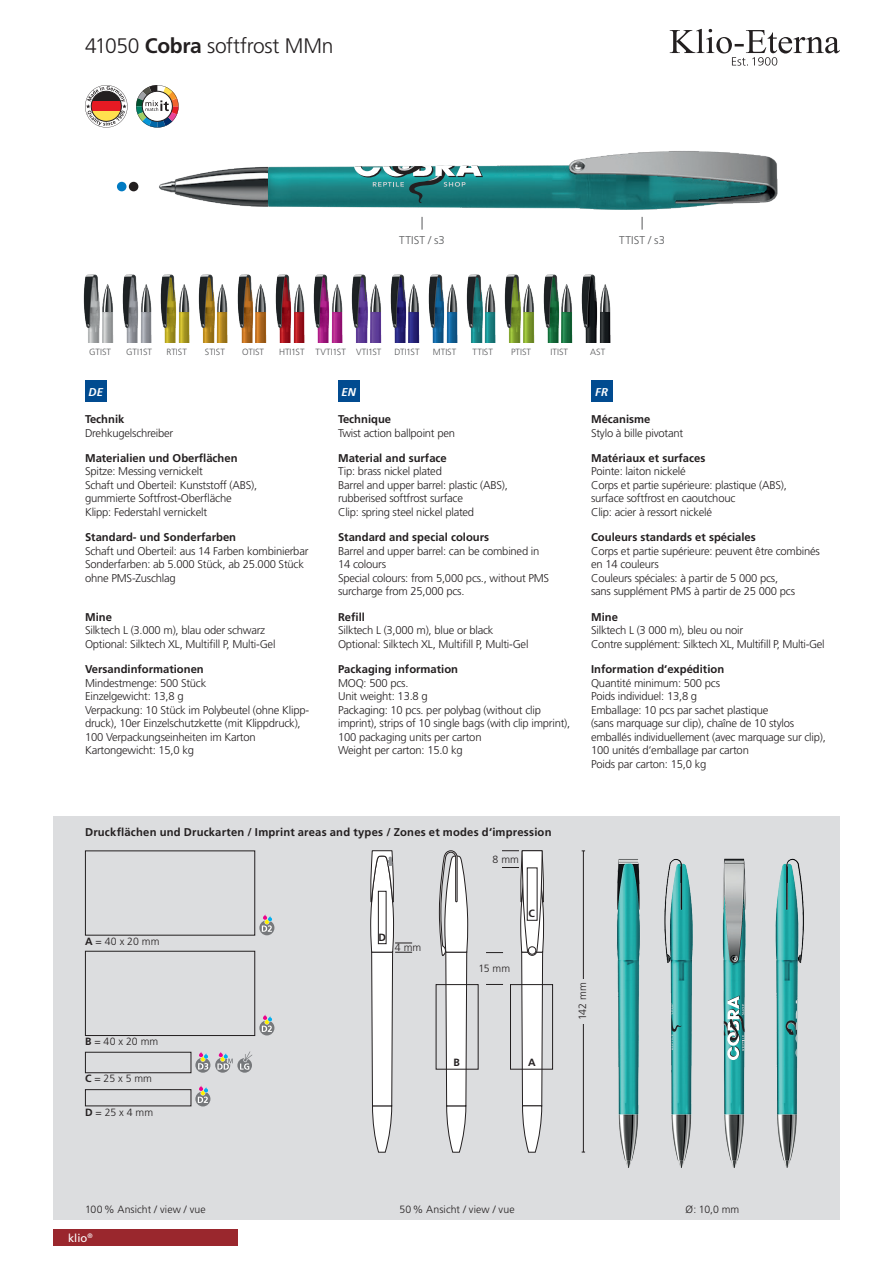
<style>
.page{position:relative;width:893px;height:1263px;background:#fff}
.page>*{position:absolute;margin:0;border:0;box-sizing:border-box;transform-origin:0 0}
.t1{font:300 21px "Frutiger";letter-spacing:-.02em;color:#231f20}
.t2{font:300 11.25px/13.5px "Frutiger";letter-spacing:-.02em;color:#231f20}
.t3{font:700 11.25px "Frutiger";color:#231f20}
.t4{font:300 11.25px "Frutiger";letter-spacing:.015em;color:#57585a}
.t5{font:italic 700 11.25px "Frutiger";color:#fff}
.t6{font:11.25px "Frutiger";color:#fff}
.t7{font:300 10.65px "Frutiger";color:#231f20}
.t8{font:300 10.5px "Frutiger";letter-spacing:.01em;color:#231f20}
.t9{font:700 10.5px "Frutiger";color:#231f20}
.t10{font:300 9px "Frutiger";color:#57585a}
.s1{font-weight:700}
</style>
<div class="page">
<div style="left:53px;top:1229px;width:185px;height:17px;background:#9a272d"></div>
<div style="left:53px;top:816px;width:787px;height:404px;background:#dcdddf"></div>
<svg style="left:439px;top:850px;width:29px;height:303px"></svg>
<img style="left:616px;top:858px;width:188px;height:310px">
<div style="left:591px;top:381px;width:21px;height:21px;background:#014b90"></div>
<div style="left:338px;top:381px;width:21px;height:21px;background:#014b90"></div>
<div style="left:85px;top:381px;width:21px;height:21px;background:#014b90"></div>
<img style="left:83px;top:274px;width:15px;height:68px">
<img style="left:97px;top:277px;width:17px;height:65px">
<img style="left:122px;top:274px;width:14px;height:68px">
<img style="left:135px;top:277px;width:17px;height:65px">
<img style="left:160px;top:274px;width:14px;height:68px">
<img style="left:173px;top:277px;width:17px;height:65px">
<img style="left:198px;top:274px;width:15px;height:68px">
<img style="left:212px;top:277px;width:16px;height:65px">
<img style="left:237px;top:274px;width:14px;height:68px">
<img style="left:250px;top:277px;width:17px;height:65px">
<img style="left:275px;top:274px;width:14px;height:68px">
<img style="left:288px;top:277px;width:17px;height:65px">
<img style="left:313px;top:274px;width:14px;height:68px">
<img style="left:326px;top:277px;width:17px;height:65px">
<img style="left:351px;top:274px;width:15px;height:68px">
<img style="left:365px;top:277px;width:17px;height:65px">
<img style="left:390px;top:274px;width:14px;height:68px">
<img style="left:403px;top:277px;width:17px;height:65px">
<img style="left:428px;top:274px;width:14px;height:68px">
<img style="left:441px;top:277px;width:17px;height:65px">
<img style="left:466px;top:274px;width:15px;height:68px">
<img style="left:479px;top:277px;width:17px;height:65px">
<img style="left:504px;top:274px;width:15px;height:68px">
<img style="left:518px;top:277px;width:17px;height:65px">
<img style="left:543px;top:274px;width:14px;height:68px">
<img style="left:556px;top:277px;width:17px;height:65px">
<img style="left:581px;top:274px;width:14px;height:68px">
<img style="left:594px;top:277px;width:17px;height:65px">
<img style="left:159px;top:151px;width:619px;height:70px">
<div style="left:117px;top:182px;width:9px;height:9px;background:#007ac2;border-radius:50%"></div>
<div style="left:129px;top:182px;width:9px;height:9px;background:#231f20;border-radius:50%"></div>
<svg style="left:422px;top:217px;width:1px;height:13px"></svg>
<svg style="left:642px;top:217px;width:1px;height:13px"></svg>
<div style="left:85px;top:850px;width:170px;height:85px;border:1px solid #231f20"></div>
<div style="left:85px;top:1052px;width:106px;height:21px;border:1px solid #231f20"></div>
<div style="left:85px;top:1089px;width:106px;height:17px;border:1px solid #231f20"></div>
<div style="left:85px;top:951px;width:170px;height:85px;border:1px solid #231f20"></div>
<hr style="left:583px;top:851px;width:1px;height:301px;background:#231f20">
<div style="left:574px;top:979px;width:16px;height:45px;background:#dcdddf"></div>
<svg style="left:259px;top:914px;width:15px;height:21px"></svg>
<svg style="left:259px;top:1014px;width:15px;height:21px"></svg>
<svg style="left:195px;top:1085px;width:15px;height:21px"></svg>
<svg style="left:370px;top:850px;width:42px;height:303px"></svg>
<svg style="left:195px;top:1051px;width:57px;height:22px"></svg>
<div style="left:510px;top:984px;width:43px;height:85px;border:1px solid #231f20"></div>
<svg style="left:486px;top:850px;width:58px;height:303px"></svg>
<svg style="left:723px;top:995px;width:22px;height:65px"></svg>
<svg style="left:671px;top:1003px;width:10px;height:47px"></svg>
<svg style="left:786px;top:1000px;width:11px;height:59px"></svg>
<svg style="left:354px;top:166px;width:129px;height:37px;background:#418b8c"></svg>
<svg style="left:85px;top:85px;width:43px;height:43px"></svg>
<svg style="left:136px;top:85px;width:43px;height:43px"></svg>
<svg style="left:670px;top:29px;width:170px;height:37px"></svg>
<h1 class="t1" style="left:85px;top:34px;width:250px">41050 <span class="s1">Cobra</span> softfrost MMn</h1>
<p class="t4" style="left:399px;top:234px;width:47px">TTIST / s3</p>
<p class="t4" style="left:619px;top:234px;width:47px">TTIST / s3</p>
<p class="t10" style="left:89px;top:347px;width:23px">GTIST</p>
<p class="t10" style="left:126px;top:347px;width:27px">GTI1ST</p>
<p class="t10" style="left:166px;top:347px;width:22px">RTIST</p>
<p class="t10" style="left:205px;top:347px;width:22px">STIST</p>
<p class="t10" style="left:242px;top:347px;width:23px">OTIST</p>
<p class="t10" style="left:279px;top:347px;width:104px">HTI1ST TVTI1ST VTI1ST</p>
<p class="t10" style="left:394px;top:347px;width:27px">DTI1ST</p>
<p class="t10" style="left:433px;top:347px;width:25px">MTIST</p>
<p class="t10" style="left:473px;top:347px;width:22px">TTIST</p>
<p class="t10" style="left:511px;top:347px;width:22px">PTIST</p>
<p class="t10" style="left:551px;top:347px;width:19px">ITIST</p>
<p class="t10" style="left:590px;top:347px;width:17px">AST</p>
<p class="t5" style="left:88px;top:386px;width:16px">DE</p>
<p class="t5" style="left:341px;top:386px;width:16px">EN</p>
<p class="t5" style="left:595px;top:386px;width:14px">FR</p>
<p class="t3" style="left:85px;top:412px;width:41px">Technik</p>
<p class="t2" style="left:85px;top:426px;width:90px">Drehkugelschreiber</p>
<p class="t3" style="left:85px;top:451px;width:154px">Materialien und Oberflächen</p>
<p class="t2" style="left:85px;top:465px;width:174px">Spitze: Messing vernickelt<br>Schaft und Oberteil: Kunststoff (ABS), gummierte Softfrost-Oberfläche Klipp: Federstahl vernickelt</p>
<p class="t3" style="left:85px;top:531px;width:153px">Standard- und Sonderfarben</p>
<p class="t2" style="left:85px;top:544px;width:225px">Schaft und Oberteil: aus 14 Farben kombinierbar<br>Sonderfarben: ab 5.000 Stück, ab 25.000 Stück ohne PMS-Zuschlag</p>
<p class="t3" style="left:85px;top:610px;width:28px">Mine</p>
<p class="t2" style="left:85px;top:624px;width:192px">Silktech L (3.000 m), blau oder schwarz<br>Optional: Silktech XL, Multifill P, Multi-Gel</p>
<p class="t3" style="left:85px;top:663px;width:120px">Versandinformationen</p>
<p class="t2" style="left:85px;top:676px;width:226px">Mindestmenge: 500 Stück<br>Einzelgewicht: 13,8 g<br>Verpackung: 10 Stück im Polybeutel (ohne Klipp&shy;druck), 10er Einzelschutzkette (mit Klippdruck), 100 Verpackungseinheiten im Karton Kartongewicht: 15,0 kg</p>
<p class="t3" style="left:338px;top:412px;width:55px">Technique</p>
<p class="t2" style="left:338px;top:426px;width:119px">Twist action ballpoint pen</p>
<p class="t3" style="left:338px;top:451px;width:110px">Material and surface</p>
<p class="t2" style="left:338px;top:465px;width:171px">Tip: brass nickel plated<br>Barrel and upper barrel: plastic (ABS), rubberised softfrost surface<br>Clip: spring steel nickel plated</p>
<p class="t3" style="left:338px;top:531px;width:153px">Standard and special colours</p>
<p class="t2" style="left:338px;top:544px;width:213px">Barrel and upper barrel: can be combined in<br>14 colours<br>Special colours: from 5,000 pcs., without PMS surcharge from 25,000 pcs.</p>
<p class="t3" style="left:338px;top:610px;width:28px">Refill</p>
<p class="t2" style="left:338px;top:624px;width:192px">Silktech L (3,000 m), blue or black<br>Optional: Silktech XL, Multifill P, Multi-Gel</p>
<p class="t3" style="left:338px;top:663px;width:122px">Packaging information</p>
<p class="t2" style="left:338px;top:676px;width:234px">MOQ: 500 pcs.<br>Unit weight: 13.8 g<br>Packaging: 10 pcs. per polybag (without clip imprint), strips of 10 single bags (with clip imprint),<br>100 packaging units per carton<br>Weight per carton: 15.0 kg</p>
<p class="t3" style="left:591px;top:412px;width:61px">Mécanisme</p>
<p class="t2" style="left:591px;top:426px;width:94px">Stylo à bille pivotant</p>
<p class="t3" style="left:591px;top:451px;width:116px">Matériaux et surfaces</p>
<p class="t2" style="left:591px;top:465px;width:197px">Pointe: laiton nickelé<br>Corps et partie supérieure: plastique (ABS), surface softfrost en caoutchouc<br>Clip: acier à ressort nickelé</p>
<p class="t3" style="left:591px;top:531px;width:166px">Couleurs standards et spéciales</p>
<p class="t2" style="left:591px;top:544px;width:230px">Corps et partie supérieure: peuvent être combinés en 14 couleurs<br>Couleurs spéciales: à partir de 5 000 pcs,<br>sans supplément PMS à partir de 25 000 pcs</p>
<p class="t3" style="left:591px;top:610px;width:28px">Mine</p>
<p class="t2" style="left:591px;top:624px;width:235px">Silktech L (3 000 m), bleu ou noir<br>Contre supplément: Silktech XL, Multifill P, Multi-Gel</p>
<p class="t3" style="left:591px;top:663px;width:135px">Information d‘expédition</p>
<p class="t2" style="left:591px;top:676px;width:236px">Quantité minimum: 500 pcs<br>Poids individuel: 13,8 g<br>Emballage: 10 pcs par sachet plastique<br>(sans marquage sur clip), chaîne de 10 stylos emballés individuellement (avec marquage sur clip), 100 unités d‘emballage par carton<br>Poids par carton: 15,0 kg</p>
<p class="t3" style="left:85px;top:825px;width:468px">Druckflächen und Druckarten / Imprint areas and types / Zones et modes d‘impression</p>
<p class="t8" style="left:85px;top:935px;width:76px"><span class="s1">A</span> = 40 x 20 mm</p>
<p class="t8" style="left:85px;top:1036px;width:75px"><span class="s1">B</span> = 40 x 20 mm</p>
<p class="t8" style="left:85px;top:1073px;width:68px"><span class="s1">C</span> = 25 x 5 mm</p>
<p class="t8" style="left:85px;top:1106px;width:70px"><span class="s1">D</span> = 25 x 4 mm</p>
<p class="t9" style="left:378px;top:931px;width:9px">D</p>
<p class="t8" style="left:395px;top:941px;width:28px">4 mm</p>
<p class="t8" style="left:493px;top:853px;width:28px">8 mm</p>
<p class="t9" style="left:529px;top:908px;width:8px">C</p>
<p class="t8" style="left:478px;top:962px;width:33px">15 mm</p>
<p class="t9" style="left:453px;top:1056px;width:8px">B</p>
<p class="t9" style="left:528px;top:1056px;width:9px">A</p>
<p class="t7" style="left:576px;top:1020px;width:39px;rotate:-90deg">142 mm</p>
<p class="t8" style="left:85px;top:1204px;width:122px">100% Ansicht / view / vue</p>
<p class="t8" style="left:400px;top:1204px;width:116px">50% Ansicht / view / vue</p>
<p class="t8" style="left:685px;top:1204px;width:55px">Ø: 10,0 mm</p>
<p class="t6" style="left:68px;top:1231px;width:26px">klio<sup>®</sup></p>
</div>
